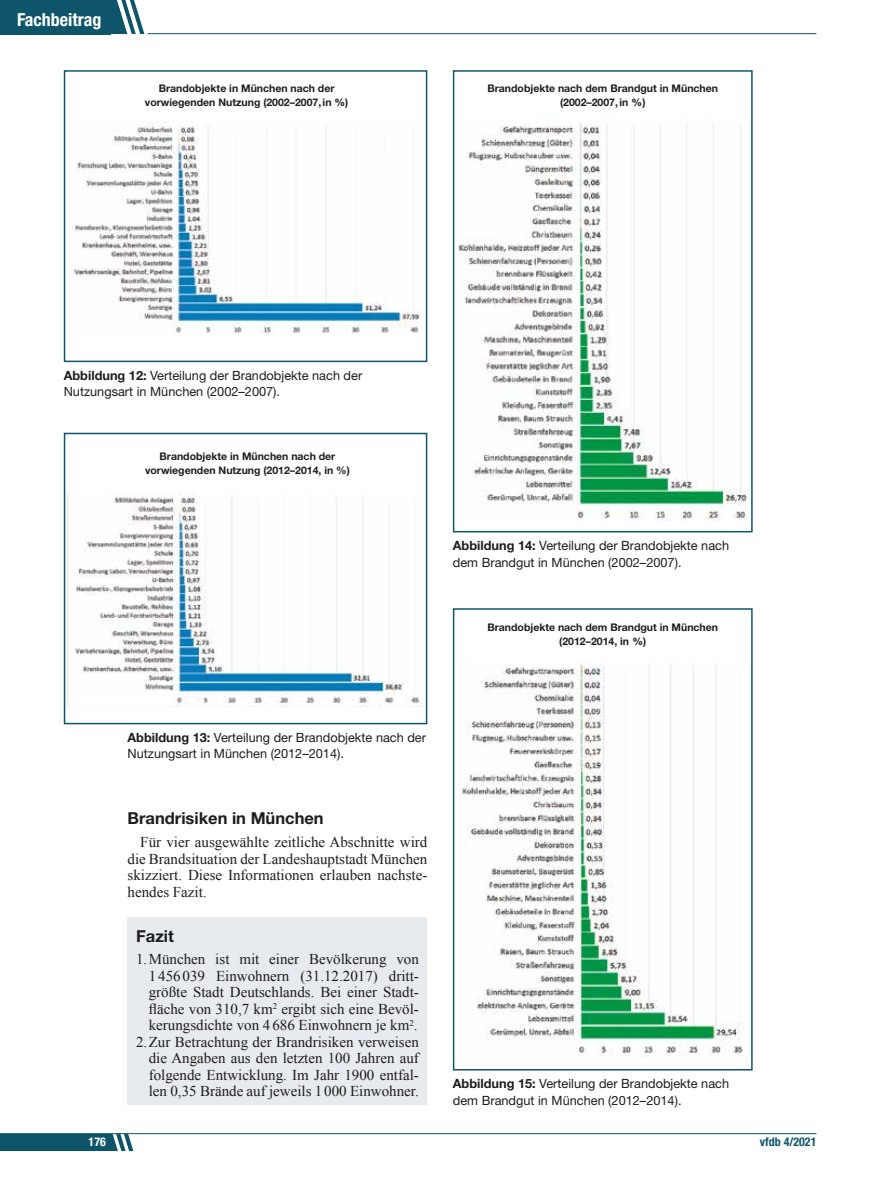
<style>
.page{position:relative;width:893px;height:1191px;background:#fff}
.page>*{position:absolute;margin:0;border:0;box-sizing:border-box;transform-origin:0 0}
.t1{font:700 condensed 18px "Helvetica Neue LT Std";color:#fff}
.t2{font:700 16.5px "Helvetica Neue LT Std";color:#1d1d1b}
.t3{font:15px/16.5px "Times New Roman";color:#1d1d1b;text-align:justify}
.t4{font:12.75px/16.5px "Helvetica Neue LT Std";color:#1d1d1b}
.t5{font:700 condensed 12px "Helvetica Neue LT Std";color:#0f5569}
.t6{font:700 condensed 12px "Helvetica Neue LT Std";color:#fff}
.t7{font:700 10.5px/13.5px "Helvetica Neue LT Std";color:#1d1d1b;text-align:center}
.s1{font-weight:800}
.s2{font-weight:700}
</style>
<div class="page">
<img style="left:75px;top:493px;width:346px;height:213px">
<img style="left:458px;top:123px;width:289px;height:398px">
<img style="left:459px;top:662px;width:285px;height:394px">
<img style="left:71px;top:126px;width:350px;height:208px">
<hr style="left:0;top:1133px;width:816px;height:1px;background:#0f5569">
<svg style="left:0;top:1134px;width:133px;height:17px;background:#1f6073"></svg>
<hr style="left:148px;top:33px;width:668px;height:1px;background:#0f5569">
<div style="left:64px;top:433px;width:363px;height:291px;border:2px solid #0f5569"></div>
<div style="left:453px;top:70px;width:300px;height:462px;border:2px solid #0f5569"></div>
<div style="left:453px;top:608px;width:300px;height:462px;border:2px solid #0f5569"></div>
<div style="left:64px;top:70px;width:363px;height:292px;border:2px solid #0f5569"></div>
<div style="left:128px;top:917px;width:299px;height:187px;background:#e7eaee"></div>
<svg style="left:0;top:0;width:144px;height:34px;background:#256477"></svg>
<p class="t1" style="left:17px;top:8px;width:86px">Fachbeitrag</p>
<p class="t7" style="left:145px;top:81px;width:205px">Brandobjekte in München nach der vorwiegenden Nutzung (2002–2007,in <span class="s1">%</span>)</p>
<p class="t7" style="left:487px;top:81px;width:232px">Brandobjekte nach dem Brandgut in München (2002–2007,in <span class="s1">%</span>)</p>
<p class="t4" style="left:64px;top:367px;width:300px"><span class="s2">Abbildung 12:</span> Verteilung der Brandobjekte nach der<br>Nutzungsart in München (2002–2007).</p>
<p class="t7" style="left:145px;top:449px;width:206px">Brandobjekte in München nach der vorwiegenden Nutzung (2012–2014, in %)</p>
<p class="t4" style="left:453px;top:537px;width:278px"><span class="s2">Abbildung 14:</span> Verteilung der Brandobjekte nach dem Brandgut in München (2002–2007).</p>
<p class="t7" style="left:487px;top:620px;width:232px">Brandobjekte nach dem Brandgut in München (2012–2014, in <span class="s1">%</span>)</p>
<p class="t4" style="left:128px;top:729px;width:300px"><span class="s2">Abbildung 13:</span> Verteilung der Brandobjekte nach der<br>Nutzungsart in München (2012–2014).</p>
<p class="t2" style="left:128px;top:808px;width:198px">Brandrisiken in München</p>
<p class="t3" style="left:128px;top:833px;width:301px;text-indent:13px">Für vier ausgewählte zeitliche Abschnitte wird die Brandsituation der Landeshauptstadt München skizziert. Diese Informationen erlauben nachste&shy;hendes Fazit.</p>
<p class="t2" style="left:136px;top:925px;width:39px">Fazit</p>
<p class="t3" style="left:136px;top:951px;width:284px;text-align:right">1.München ist mit einer Bevölkerung von 1456039 Einwohnern (31.12.2017) dritt&shy;größte Stadt Deutschlands. Bei einer Stadt&shy;fläche von 310,7 km<sup>2</sup> ergibt sich eine Bevöl&shy;kerungsdichte von 4686 Einwohnern je km<sup>2</sup>.<br>2.Zur Betrachtung der Brandrisiken verweisen die Angaben aus den letzten 100 Jahren auf folgende Entwicklung. Im Jahr 1900 entfal&shy;len 0,35 Brände auf jeweils 1 000 Einwohner.</p>
<p class="t4" style="left:453px;top:1075px;width:278px"><span class="s2">Abbildung 15:</span> Verteilung der Brandobjekte nach dem Brandgut in München (2012–2014).</p>
<p class="t6" style="left:89px;top:1134px;width:19px">176</p>
<p class="t5" style="left:760px;top:1134px;width:58px">vfdb 4/2021</p>
</div>
